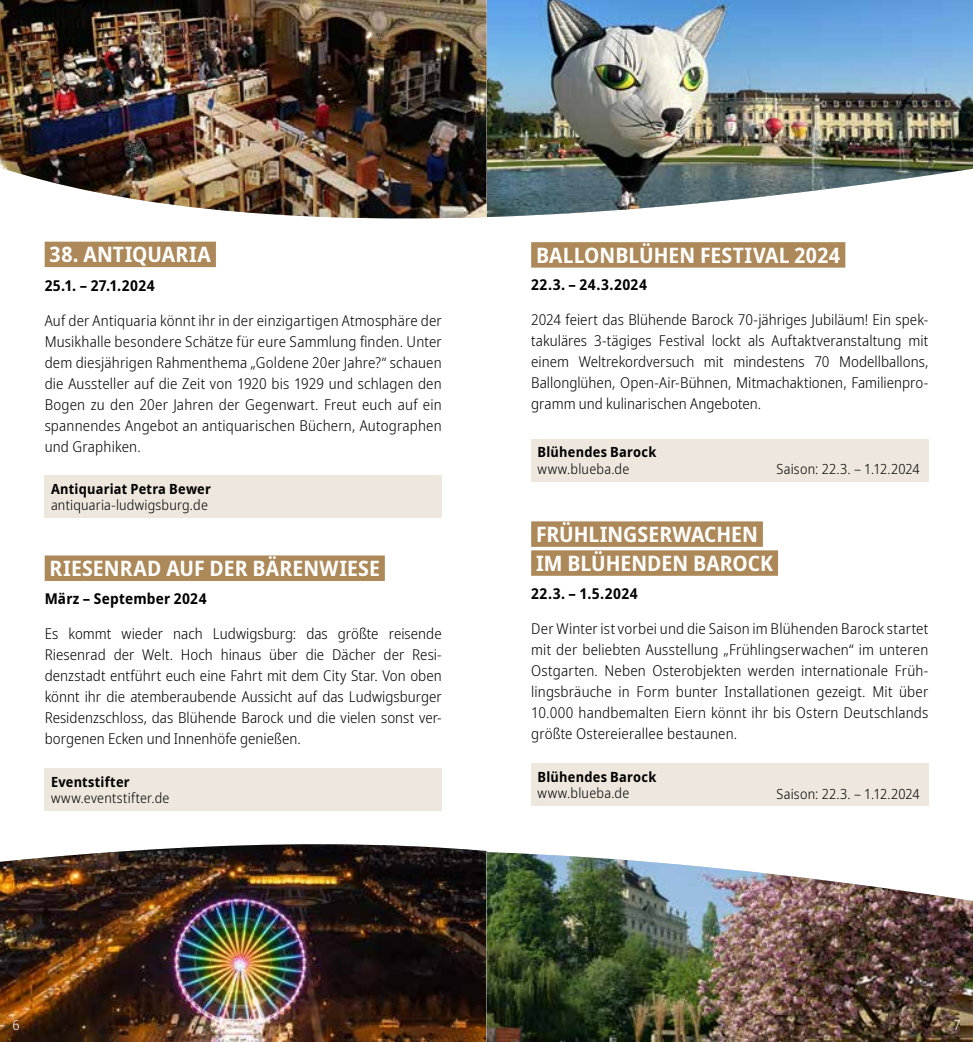
<style>
.page{position:relative;width:973px;height:1042px;background:#fff}
.page>*{position:absolute;margin:0;border:0;box-sizing:border-box;transform-origin:0 0}
.t1{font:700 semi-condensed 21.18px/28.9px "Noto Sans";letter-spacing:.005em;color:#fff}
.t2{font:300 semi-condensed 14.88px/21px "Noto Sans";letter-spacing:.005em;color:#000;text-align:justify}
.t3{font:700 semi-condensed 14.88px "Noto Sans";letter-spacing:.025em;color:#000}
.t4{font:300 semi-condensed 14px "Noto Sans";letter-spacing:.015em;color:#000}
.t5{font:700 semi-condensed 14px "Noto Sans";letter-spacing:.015em;color:#000}
.t6{font:300 semi-condensed 14px "Noto Sans";color:#fff}
</style>
<div class="page">
<img style="left:486px;top:0;width:486px;height:217px">
<img style="left:0;top:844px;width:486px;height:198px">
<img style="left:0;top:0;width:486px;height:219px">
<div style="left:531px;top:521px;width:231px;height:26px;background:#ad8858"></div>
<div style="left:531px;top:550px;width:246px;height:26px;background:#ad8858"></div>
<div style="left:45px;top:242px;width:171px;height:25px;background:#ad8858"></div>
<div style="left:531px;top:763px;width:397px;height:43px;background:#eee7de"></div>
<img style="left:486px;top:852px;width:486px;height:190px">
<div style="left:45px;top:476px;width:396px;height:42px;background:#eee7de"></div>
<div style="left:531px;top:242px;width:314px;height:26px;background:#ad8858"></div>
<div style="left:45px;top:555px;width:340px;height:26px;background:#ad8858"></div>
<div style="left:45px;top:768px;width:396px;height:43px;background:#eee7de"></div>
<div style="left:531px;top:439px;width:397px;height:42px;background:#eee7de"></div>
<h1 class="t1" style="left:50px;top:240px;width:163px">38. ANTIQUARIA</h1>
<p class="t3" style="left:45px;top:275px;width:112px">25.1. – 27.1.2024</p>
<p class="t2" style="left:45px;top:310px;width:398px">Auf der Antiquaria könnt ihr in der einzigartigen Atmosphäre der Musikhalle besondere Schätze für eure Sammlung finden. Unter dem diesjährigen Rahmenthema „Goldene 20er Jahre?“ schauen die Aussteller auf die Zeit von 1920 bis 1929 und schlagen den Bogen zu den 20er Jahren der Gegenwart. Freut euch auf ein spannendes Angebot an antiquarischen Büchern, Autographen und Graphiken.</p>
<p class="t5" style="left:51px;top:478px;width:161px">Antiquariat Petra Bewer</p>
<p class="t4" style="left:51px;top:495px;width:158px">antiquaria-ludwigsburg.de</p>
<h1 class="t1" style="left:50px;top:554px;width:332px">RIESENRAD AUF DER BÄRENWIESE</h1>
<h1 class="t1" style="left:536px;top:241px;width:306px">BALLONBLÜHEN FESTIVAL 2024</h1>
<p class="t3" style="left:531px;top:274px;width:117px">22.3. – 24.3.2024</p>
<p class="t2" style="left:531px;top:309px;width:398px">2024 feiert das Blühende Barock 70-jähriges Jubiläum! Ein spek&shy;takuläres 3-tägiges Festival lockt als Auftaktveranstaltung mit einem Weltrekordversuch mit mindestens 70 Modellballons, Ballonglühen, Open-Air-Bühnen, Mitmachaktionen, Familienpro&shy;gramm und kulinarischen Angeboten.</p>
<p class="t5" style="left:537px;top:442px;width:120px">Blühendes Barock</p>
<p class="t4" style="left:537px;top:459px;width:93px">www.blueba.de</p>
<p class="t4" style="left:776px;top:459px;width:145px">Saison: 22.3. – 1.12.2024</p>
<h1 class="t1" style="left:536px;top:520px;width:238px">FRÜHLINGSERWACHEN<br>IM BLÜHENDEN BAROCK</h1>
<p class="t3" style="left:45px;top:588px;width:163px">März – September 2024</p>
<p class="t3" style="left:531px;top:583px;width:108px">22.3. – 1.5.2024</p>
<p class="t2" style="left:45px;top:623px;width:398px">Es kommt wieder nach Ludwigsburg: das größte reisende Riesenrad der Welt. Hoch hinaus über die Dächer der Resi&shy;denzstadt entführt euch eine Fahrt mit dem City Star. Von oben könnt ihr die atemberaubende Aussicht auf das Ludwigsburger Residenzschloss, das Blühende Barock und die vielen sonst ver&shy;borgenen Ecken und Innenhöfe genießen.</p>
<p class="t5" style="left:51px;top:771px;width:80px">Eventstifter</p>
<p class="t4" style="left:51px;top:788px;width:120px">www.eventstifter.de</p>
<p class="t2" style="left:531px;top:618px;width:398px">Der Winter ist vorbei und die Saison im Blühenden Barock startet mit der beliebten Ausstellung „Frühlingserwachen“ im unteren Ostgarten. Neben Osterobjekten werden internationale Früh&shy;lingsbräuche in Form bunter Installationen gezeigt. Mit über 10.000 handbemalten Eiern könnt ihr bis Ostern Deutschlands größte Ostereierallee bestaunen.</p>
<p class="t5" style="left:537px;top:766px;width:120px">Blühendes Barock</p>
<p class="t4" style="left:537px;top:783px;width:93px">www.blueba.de</p>
<p class="t4" style="left:776px;top:784px;width:145px">Saison: 22.3. – 1.12.2024</p>
<p class="t6" style="left:12px;top:1014px;width:9px">6</p>
<p class="t6" style="left:953px;top:1014px;width:9px">7</p>
</div>
